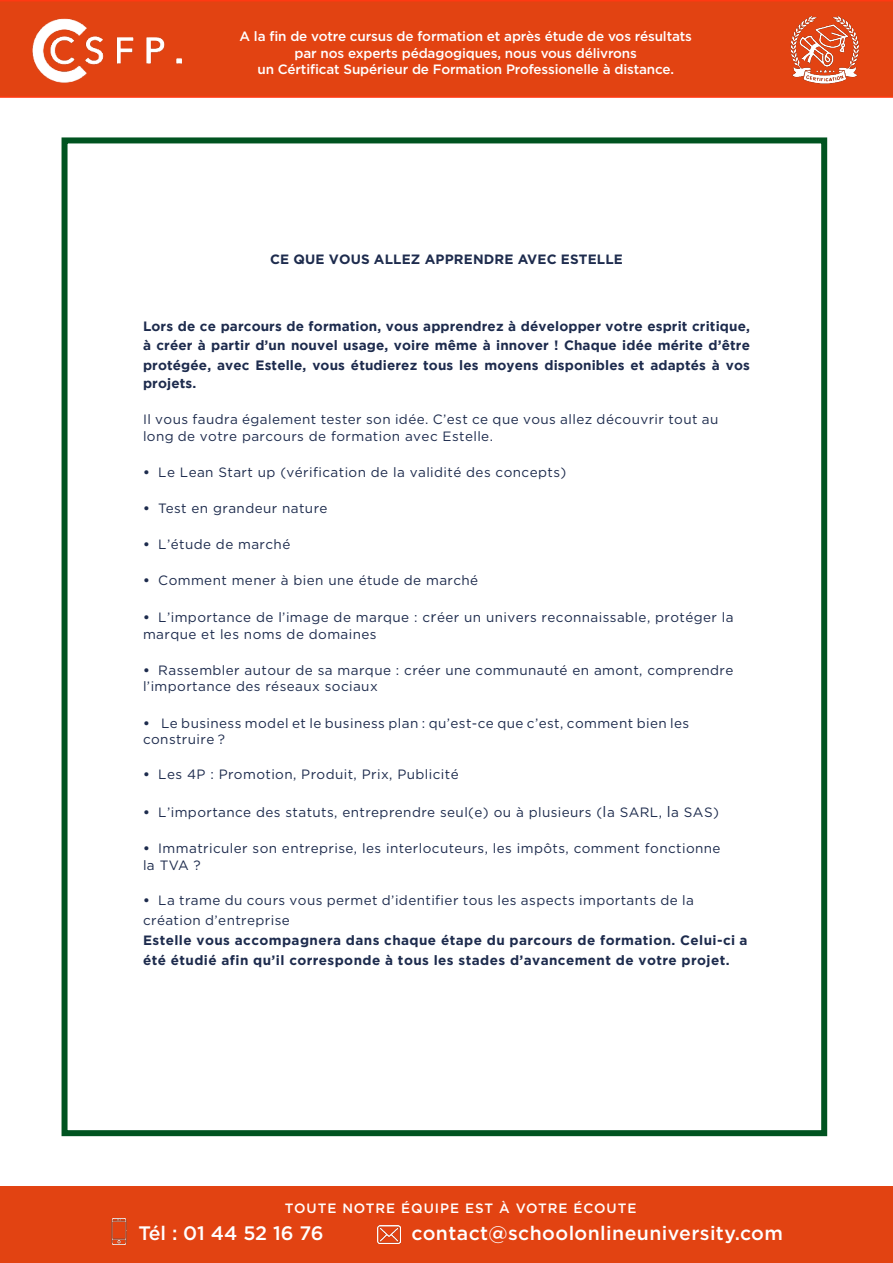
<style>
.page{position:relative;width:893px;height:1263px;background:#fff}
.page>*{position:absolute;margin:0;border:0;box-sizing:border-box;transform-origin:0 0}
.t1{font:500 19.5px "Gotham";letter-spacing:.02em;color:#fff}
.t2{font:500 19.5px "Gotham";letter-spacing:-.005em;color:#fff}
.t3{font:13.5px/16.5px "Gotham";letter-spacing:.03em;color:#1d2b4d}
.t4{font:700 13.5px/19.2px "Gotham";letter-spacing:.03em;color:#1d2b4d}
.t5{font:500 13.5px/16.5px "Gotham";letter-spacing:-.01em;color:#fff;text-align:center}
.t6{font:700 13.5px "Gotham";letter-spacing:.01em;color:#1d2b4d}
.t7{font:500 13.5px "Gotham";letter-spacing:.07em;color:#fff}
.s1{font-weight:700}
.s2{font-size:15px}
</style>
<div class="page">
<div style="left:0;top:0;width:893px;height:98px;background:#e24312"></div>
<img style="left:771px;top:14px;width:92px;height:74px">
<img style="left:33px;top:18px;width:148px;height:66px">
<div style="left:62px;top:137px;width:765px;height:999px;border:6px solid #005320"></div>
<div style="left:0;top:1186px;width:893px;height:77px;background:#e24312"></div>
<img style="left:377px;top:1225px;width:24px;height:18px">
<img style="left:111px;top:1219px;width:16px;height:25px">
<p class="t5" style="left:239px;top:28px;width:454px">A la fin de votre cursus de formation et après étude de vos résultats par nos experts pédagogiques, nous vous délivrons<br>un Cértificat Supérieur de Formation Professionelle à distance.</p>
<p class="t6" style="left:270px;top:250px;width:354px">CE QUE VOUS ALLEZ APPRENDRE AVEC ESTELLE</p>
<p class="t4" style="left:143px;top:316px;width:608px;text-align:justify">Lors de ce parcours de formation, vous apprendrez à développer votre esprit critique, à créer à partir d’un nouvel usage, voire même à innover ! Chaque idée mérite d’être protégée, avec Estelle, vous étudierez tous les moyens disponibles et adaptés à vos projets.</p>
<p class="t3" style="left:143px;top:411px;width:577px">Il vous faudra également tester son idée. C’est ce que vous allez découvrir tout au long de votre parcours de formation avec Estelle.</p>
<p class="t3" style="left:143px;top:464px;width:425px"><span class="s1">•</span> Le Lean Start up (vérification de la validité des concepts)</p>
<p class="t3" style="left:143px;top:500px;width:186px"><span class="s1">•</span> Test en grandeur nature</p>
<p class="t3" style="left:143px;top:536px;width:149px"><span class="s1">•</span> L’étude de marché</p>
<p class="t3" style="left:143px;top:572px;width:337px"><span class="s1">•</span> Comment mener à bien une étude de marché</p>
<p class="t3" style="left:143px;top:609px;width:592px"><span class="s1">•</span> L’importance de l’image de marque : c<span class="s2">r</span>éer un univers reconnaissable, protéger la marque et les noms de domaines</p>
<p class="t3" style="left:143px;top:662px;width:592px"><span class="s1">•</span> Rassembler autour de sa marque : créer une communauté en amont, comprendre l’importance des réseaux sociaux</p>
<p class="t3" style="left:143px;top:715px;width:548px"><span class="s1">•</span> Le business model et le business plan : qu’est-ce que c’est, comment bien les construire ?</p>
<p class="t3" style="left:143px;top:766px;width:317px"><span class="s1">•</span> Les 4P : Promotion, Produit, Prix, Publicité</p>
<p class="t3" style="left:143px;top:804px;width:577px"><span class="s1">•</span> L’importance des statuts, entreprendre seul(e) ou à plusieurs (<span class="s2">l</span>a SARL, <span class="s2">l</span>a SAS)</p>
<p class="t3" style="left:143px;top:840px;width:579px"><span class="s1">•</span> Immatriculer son entreprise, les interlocuteurs, les impôts, comment fonctionne la TVA ?</p>
<p class="t3" style="left:143px;top:890px;width:552px;line-height:19.5px"><span class="s1">•</span> La trame du cours vous permet d’identifier tous les aspects importants de la création d’entreprise</p>
<p class="t4" style="left:143px;top:930px;width:606px">Estelle vous accompagnera dans chaque étape du parcours de formation. Celui-ci a été étudié afin qu’il corresponde à tous les stades d’avancement de votre projet.</p>
<p class="t7" style="left:285px;top:1199px;width:353px">TOUTE NOTRE ÉQUIPE EST À VOTRE ÉCOUTE</p>
<h1 class="t2" style="left:138px;top:1220px;width:187px">Tél : 01 44 52 16 76</h1>
<h1 class="t1" style="left:411px;top:1220px;width:373px">contact@schoolonlineuniversity.com</h1>
</div>
